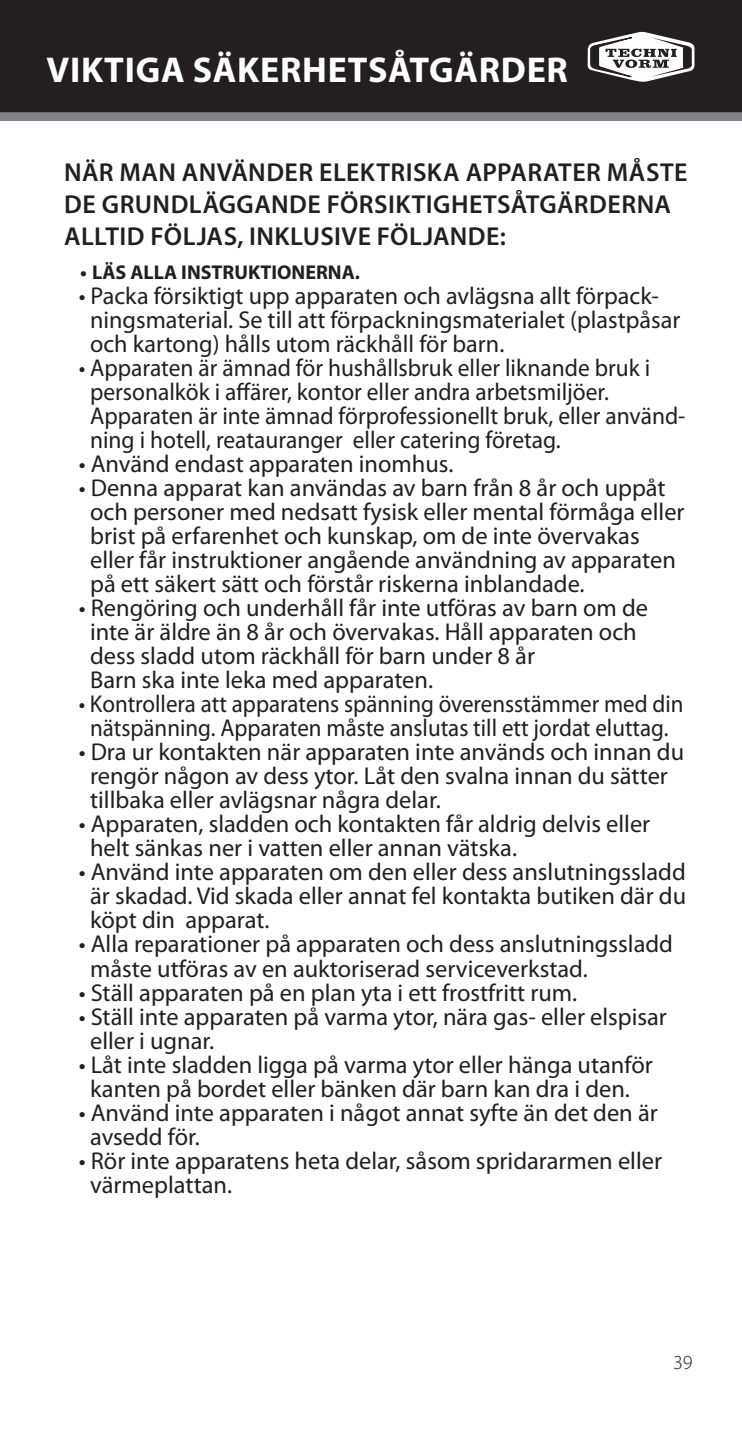
<style>
.page{position:relative;width:742px;height:1433px;background:#fff}
.page>*{position:absolute;margin:0;border:0;box-sizing:border-box;transform-origin:0 0}
.t1{font:700 36px "Myriad Pro";letter-spacing:.02em;color:#fff}
.Subtitle{font:600 26px/32px "Myriad Pro";letter-spacing:.015em;color:#231f20}
.t2{font:24.4px/24px "Myriad Pro";color:#231f20}
.t3{font:24.4px/24px "Myriad Pro";color:#231f20;scale:.96 1}
.t4{font:24.4px/24px "Myriad Pro";color:#231f20;text-align:center;scale:.94 1}
.t5{font:700 20px "Myriad Pro";color:#231f20}
.t6{font:300 20px "Myriad Pro";color:#231f20}
</style>
<div class="page">
<div style="left:0;top:93px;width:741px;height:28px;background:#808285"></div>
<div style="left:0;top:0;width:741px;height:112px;background:#231f20"></div>
<svg style="left:587px;top:32px;width:107px;height:50px"></svg>
<svg style="left:738px;top:0;width:4px;height:3px"></svg>
<h1 class="t1" style="left:47px;top:46px;width:522px">VIKTIGA SÄKERHETSÅTGÄRDER</h1>
<p class="Subtitle" style="left:64px;top:156px;width:624px">NÄR MAN ANVÄNDER ELEKTRISKA APPARATER MÅSTE<br>DE GRUNDLÄGGANDE FÖRSIKTIGHETSÅTGÄRDERNA<br>ALLTID FÖLJAS, INKLUSIVE FÖLJANDE:</p>
<p class="t5" style="left:80px;top:259px;width:281px">• LÄS ALLA INSTRUKTIONERNA.</p>
<p class="t2" style="left:90px;top:284px;width:591px;text-indent:-11px">• Packa försiktigt upp apparaten och avlägsna allt förpack&shy;ningsmaterial. Se till att förpackningsmaterialet (plastpåsar och kartong) hålls utom räckhåll för barn.</p>
<p class="t3" style="left:90px;top:356px;width:621px;text-indent:-11px">• Apparaten är ämnad för hushållsbruk eller liknande bruk i personalkök i affärer, kontor eller andra arbetsmiljöer.<br>Apparaten är inte ämnad förprofessionellt bruk, eller använd&shy;ning i hotell, reatauranger eller catering företag.</p>
<p class="t2" style="left:79px;top:452px;width:376px">• Använd endast apparaten inomhus.</p>
<p class="t2" style="left:90px;top:476px;width:595px;text-indent:-11px">• Denna apparat kan användas av barn från 8 år och uppåt och personer med nedsatt fysisk eller mental förmåga eller brist på erfarenhet och kunskap, om de inte övervakas eller får instruktioner angående användning av apparaten på ett säkert sätt och förstår riskerna inblandade.</p>
<p class="t2" style="left:90px;top:596px;width:559px;text-indent:-11px">• Rengöring och underhåll får inte utföras av barn om de inte är äldre än 8 år och övervakas. Håll apparaten och dess sladd utom räckhåll för barn under 8 år<br>Barn ska inte leka med apparaten.</p>
<p class="t4" style="left:79px;top:692px;width:644px">• Kontrollera att apparatens spänning överensstämmer med din nätspänning. Apparaten måste anslutas till ett jordat eluttag.</p>
<p class="t2" style="left:90px;top:740px;width:595px;text-indent:-11px">• Dra ur kontakten när apparaten inte används och innan du rengör någon av dess ytor. Låt den svalna innan du sätter tillbaka eller avlägsnar några delar.</p>
<p class="t2" style="left:90px;top:812px;width:561px;text-indent:-11px">• Apparaten, sladden och kontakten får aldrig delvis eller helt sänkas ner i vatten eller annan vätska.</p>
<p class="t2" style="left:90px;top:860px;width:597px;text-align:justify;text-indent:-11px">• Använd inte apparaten om den eller dess anslutningssladd är skadad. Vid skada eller annat fel kontakta butiken där du köpt din apparat.</p>
<p class="t2" style="left:90px;top:932px;width:584px;text-indent:-11px">• Alla reparationer på apparaten och dess anslutningssladd måste utföras av en auktoriserad serviceverkstad.</p>
<p class="t2" style="left:79px;top:980px;width:499px">• Ställ apparaten på en plan yta i ett frostfritt rum.</p>
<p class="t2" style="left:90px;top:1004px;width:578px;text-indent:-11px">• Ställ inte apparaten på varma ytor, nära gas- eller elspisar eller i ugnar.</p>
<p class="t2" style="left:79px;top:1052px;width:575px;text-align:center">• Låt inte sladden ligga på varma ytor eller hänga utanför kanten på bordet eller bänken där barn kan dra i den.</p>
<p class="t2" style="left:90px;top:1100px;width:568px;text-indent:-11px">• Använd inte apparaten i något annat syfte än det den är avsedd för.</p>
<p class="t2" style="left:90px;top:1148px;width:573px;text-indent:-11px">• Rör inte apparatens heta delar, såsom spridararmen eller värmeplattan.</p>
<p class="t6" style="left:672px;top:1350px;width:21px">39</p>
</div>
